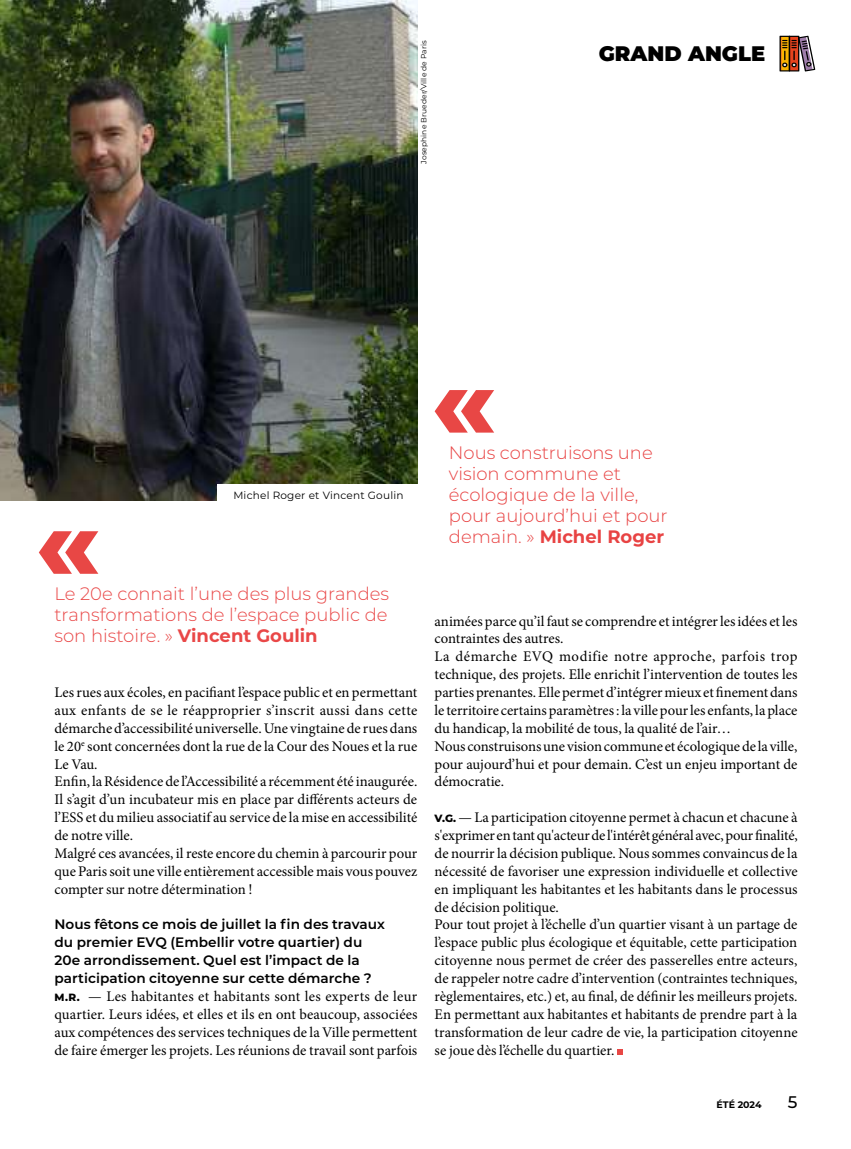
<style>
.page{position:relative;width:851px;height:1149px;background:#fff}
.page>*{position:absolute;margin:0;border:0;box-sizing:border-box;transform-origin:0 0}
.t1{font:900 21px "Montserrat";color:#000}
.t2{font:300 18px/21px "Montserrat";color:#e84343}
.t3{font:300 18px/21px "Montserrat";color:#e94747;text-align:justify}
.t4{font:500 16.8px "Montserrat";color:#000}
.t5{font:14.7px/17.9px "Minion Pro";color:#000}
.t6{font:600 13.65px/17.9px "Montserrat";letter-spacing:.005em;color:#000}
.t7{font:10.5px "Montserrat";letter-spacing:.02em;color:#000}
.t8{font:700 9.45px "Montserrat";color:#000}
.t9{font:7.5px "Montserrat";letter-spacing:.01em;color:#000}
.s1{font-weight:700}
.s2{font-family:"Montserrat";font-weight:800;font-size:10.5px}
</style>
<div class="page">
<img style="left:0;top:0;width:418px;height:500px">
<svg style="left:779px;top:36px;width:36px;height:35px"></svg>
<svg style="left:39px;top:531px;width:59px;height:42px"></svg>
<svg style="left:434px;top:390px;width:60px;height:42px"></svg>
<div style="left:218px;top:484px;width:201px;height:18px;background:#fff"></div>
<svg style="left:617px;top:1049px;width:6px;height:5px"></svg>
<p class="t9" style="left:418px;top:164px;width:125px;rotate:-90deg">Josephine Brueder/Ville de Paris</p>
<h1 class="t1" style="left:598px;top:38px;width:168px">GRAND ANGLE</h1>
<p class="t7" style="left:233px;top:487px;width:172px">Michel Roger et Vincent Goulin</p>
<p class="t2" style="left:449px;top:441px;width:220px">Nous construisons une vision commune et écologique de la ville, pour aujourd’hui et pour demain. » <span class="s1">Michel Roger</span></p>
<p class="t3" style="left:54px;top:582px;width:336px">Le 20e connait l’une des plus grandes transformations de l’espace public de son histoire. » <span class="s1">Vincent Goulin</span></p>
<p class="t5" style="left:54px;top:683px;width:364px">Les rues aux écoles, en pacifiant l’espace public et en permettant aux enfants de se le réapproprier s’inscrit aussi dans cette démarche d’accessibilité universelle. Une vingtaine de rues dans le 20<sup>e</sup> sont concernées dont la rue de la Cour des Noues et la rue Le Vau.<br>Enfin, la Résidence de l’Accessibilité a récemment été inaugurée.<br>Il s’agit d’un incubateur mis en place par différents acteurs de l’ESS et du milieu associatif au service de la mise en accessibilité de notre ville.<br>Malgré ces avancées, il reste encore du chemin à parcourir pour que Paris soit une ville entièrement accessible mais vous pouvez compter sur notre détermination !</p>
<p class="t6" style="left:54px;top:914px;width:332px">Nous fêtons ce mois de juillet la fin des travaux du premier EVQ (Embellir votre quartier) du 20e arrondissement. Quel est l’impact de la participation citoyenne sur cette démarche ?</p>
<p class="t5" style="left:54px;top:987px;width:364px;text-align:justify"><span class="s2">M.R.</span> — Les habitantes et habitants sont les experts de leur quartier. Leurs idées, et elles et ils en ont beaucoup, associées aux compétences des services techniques de la Ville permettent de faire émerger les projets. Les réunions de travail sont parfois</p>
<p class="t5" style="left:434px;top:612px;width:364px">animées parce qu’il faut se comprendre et intégrer les idées et les contraintes des autres.<br>La démarche EVQ modifie notre approche, parfois trop technique, des projets. Elle enrichit l’intervention de toutes les parties prenantes. Elle permet d’intégrer mieux et finement dans le territoire certains paramètres : la ville pour les enfants, la place du handicap, la mobilité de tous, la qualité de l’air…<br>Nous construisons une vision commune et écologique de la ville, pour aujourd’hui et pour demain. C’est un enjeu important de démocratie.</p>
<p class="t5" style="left:434px;top:808px;width:364px"><span class="s2">V.G.</span> — La participation citoyenne permet à chacun et chacune à s'exprimer en tant qu'acteur de l'intérêt général avec, pour finalité, de nourrir la décision publique. Nous sommes convaincus de la nécessité de favoriser une expression individuelle et collective en impliquant les habitantes et les habitants dans le processus de décision politique.<br>Pour tout projet à l’échelle d’un quartier visant à un partage de l’espace public plus écologique et équitable, cette participation citoyenne nous permet de créer des passerelles entre acteurs, de rappeler notre cadre d’intervention (contraintes techniques, règlementaires, etc.) et, au final, de définir les meilleurs projets.<br>En permettant aux habitantes et habitants de prendre part à la transformation de leur cadre de vie, la participation citoyenne se joue dès l’échelle du quartier.</p>
<p class="t8" style="left:716px;top:1097px;width:47px">ÉTÉ 2024</p>
<p class="t4" style="left:787px;top:1090px;width:11px">5</p>
</div>
